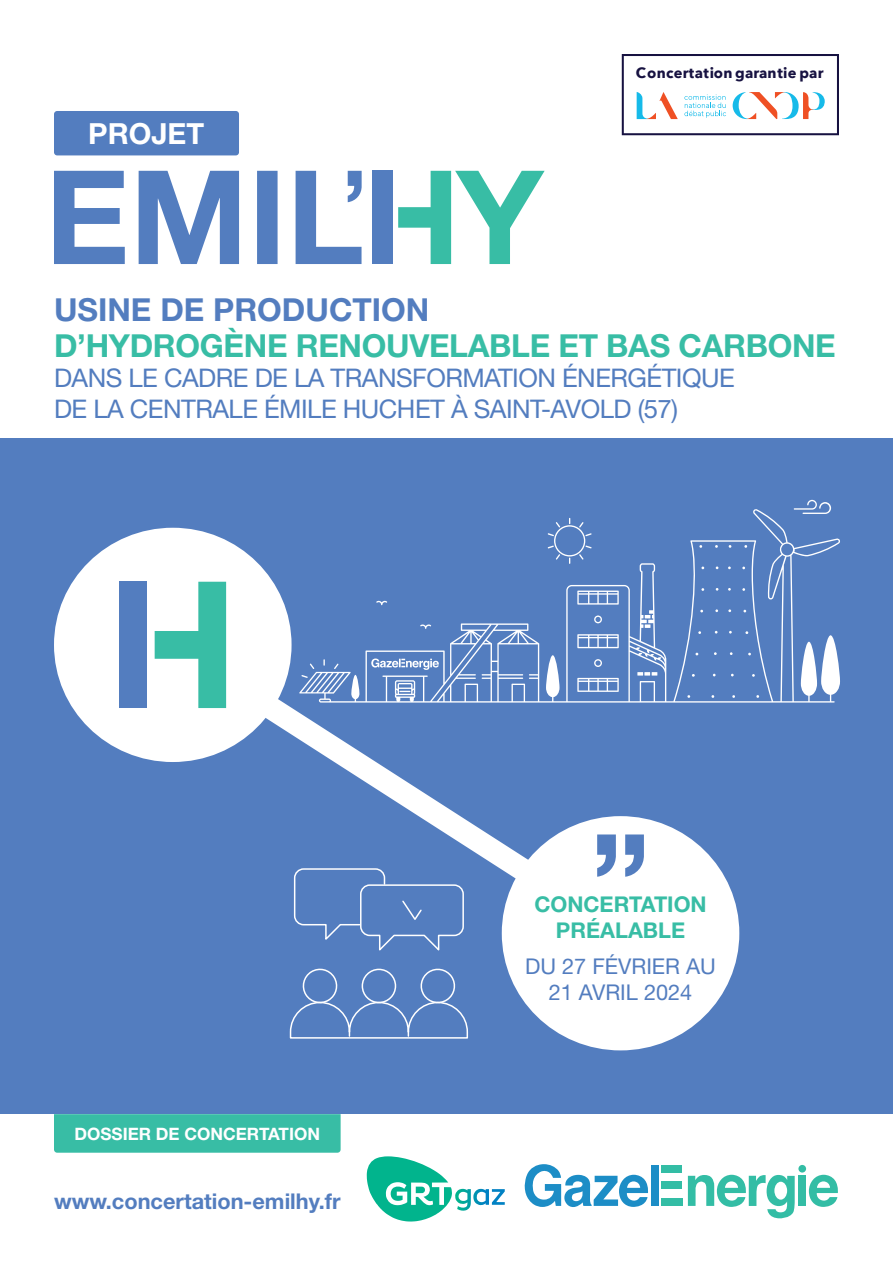
<style>
.page{position:relative;width:893px;height:1263px;background:#fff}
.page>*{position:absolute;margin:0;border:0;box-sizing:border-box;transform-origin:0 0}
.t1{font:700 31.65px "Helvetica Neue LT Std";letter-spacing:-.01em;color:#38bda5}
.t2{font:700 31.65px "Helvetica Neue LT Std";color:#537dbf}
.t3{font:700 29.1px "Helvetica Neue LT Std";color:#fff}
.t4{font:25.65px/30.8px "Helvetica Neue LT Std";letter-spacing:-.02em;color:#537dbf}
.t5{font:700 21.75px "Helvetica Neue LT Std";color:#537dbf}
.t6{font:21.75px/26.1px "Helvetica Neue LT Std";color:#537dbf;text-align:center}
.t7{font:700 21.75px/26.1px "Helvetica Neue LT Std";color:#38bda5;text-align:center}
.t8{font:700 17.1px "Helvetica Neue LT Std";color:#fff}
.t9{font:700 14.7px "Avenir Next";letter-spacing:.02em;color:#171241}
</style>
<div class="page">
<div style="left:0;top:439px;width:893px;height:675px;background:#537dbf"></div>
<div style="left:661px;top:1165px;width:21px;height:7px;background:#33bda5"></div>
<div style="left:661px;top:1181px;width:20px;height:7px;background:#33bda5"></div>
<div style="left:661px;top:1198px;width:21px;height:8px;background:#33bda5"></div>
<div style="left:798px;top:1176px;width:8px;height:30px;background:#33bda5"></div>
<svg style="left:525px;top:1164px;width:123px;height:43px"></svg>
<svg style="left:809px;top:1175px;width:29px;height:32px"></svg>
<svg style="left:688px;top:1175px;width:107px;height:43px"></svg>
<div style="left:651px;top:1165px;width:7px;height:41px;background:#1c8dc6"></div>
<div style="left:798px;top:1165px;width:8px;height:7px;background:#33bda5;border-radius:50%"></div>
<svg style="left:367px;top:1156px;width:138px;height:65px"></svg>
<svg style="left:54px;top:171px;width:308px;height:93px"></svg>
<svg style="left:398px;top:171px;width:147px;height:93px"></svg>
<div style="left:372px;top:171px;width:21px;height:93px;background:#537dbf"></div>
<div style="left:54px;top:111px;width:185px;height:44px;background:#537dbf;border-radius:3px"></div>
<svg style="left:622px;top:54px;width:217px;height:81px"></svg>
<svg style="left:142px;top:699px;width:511px;height:265px"></svg>
<svg style="left:289px;top:968px;width:179px;height:71px"></svg>
<svg style="left:293px;top:867px;width:172px;height:86px"></svg>
<div style="left:502px;top:816px;width:237px;height:234px;background:#fff;border-radius:50%"></div>
<svg style="left:597px;top:834px;width:47px;height:43px"></svg>
<svg style="left:299px;top:500px;width:541px;height:202px"></svg>
<div style="left:54px;top:528px;width:238px;height:234px;background:#fff;border-radius:50%"></div>
<svg style="left:155px;top:582px;width:71px;height:126px"></svg>
<div style="left:119px;top:582px;width:28px;height:126px;background:#537dbf"></div>
<div style="left:54px;top:1114px;width:287px;height:39px;background:#38bda5"></div>
<p class="t3" style="left:88px;top:115px;width:117px">PROJET</p>
<p class="t9" style="left:636px;top:60px;width:189px">Concertation garantie par</p>
<p class="t2" style="left:54px;top:291px;width:377px">USINE DE PRODUCTION</p>
<p class="t1" style="left:54px;top:326px;width:783px">D’HYDROGÈNE RENOUVELABLE ET BAS CARBONE</p>
<p class="t4" style="left:54px;top:362px;width:682px">DANS LE CADRE DE LA TRANSFORMATION ÉNERGÉTIQUE<br>DE LA CENTRALE ÉMILE HUCHET À SAINT-AVOLD (57)</p>
<p class="t8" style="left:74px;top:1123px;width:247px">DOSSIER DE CONCERTATION</p>
<p class="t5" style="left:54px;top:1188px;width:288px">www.concertation-emilhy.fr</p>
<p class="t7" style="left:534px;top:891px;width:174px">CONCERTATION<br>PRÉALABLE</p>
<p class="t6" style="left:525px;top:953px;width:192px">DU 27 FÉVRIER AU<br>21 AVRIL 2024</p>
</div>
